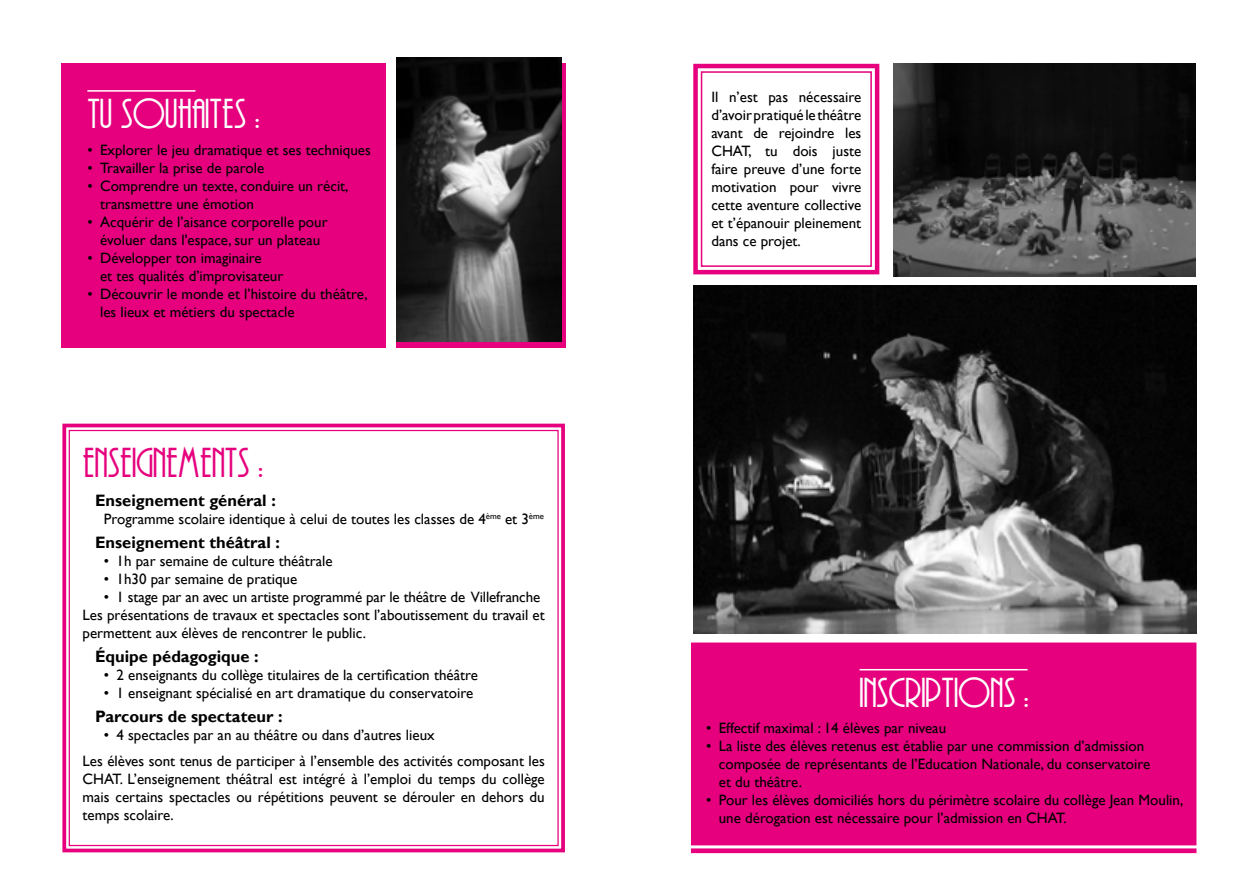
<style>
.page{position:relative;width:1259px;height:893px;background:#fff}
.page>*{position:absolute;margin:0;border:0;box-sizing:border-box;transform-origin:0 0}
.t1{font:39px "Andes";color:#fff}
.t2{font:39px "Andes";color:#e6007d}
.t3{font:700 16.5px "Gill Sans";color:#000}
.t4{font:15px/18px "Gill Sans";color:#000}
</style>
<div class="page">
<div style="left:62px;top:63px;width:504px;height:285px;background:#e6007d"></div>
<hr style="left:87px;top:90px;width:108px;height:2px;background:#fff">
<svg style="left:62px;top:423px;width:503px;height:430px"></svg>
<img style="left:396px;top:57px;width:165px;height:285px">
<img style="left:893px;top:64px;width:302px;height:212px">
<img style="left:693px;top:286px;width:503px;height:347px">
<svg style="left:693px;top:63px;width:187px;height:212px"></svg>
<div style="left:701px;top:71px;width:171px;height:196px;border:2px solid #e6007d"></div>
<div style="left:691px;top:642px;width:505px;height:211px;background:#e6007d;border:2px solid #e6007d"></div>
<hr style="left:859px;top:669px;width:168px;height:1px;background:#fff">
<hr style="left:680px;top:845px;width:526px;height:3px;background:#fff">
<div style="left:386px;top:54px;width:10px;height:308px;background:#fff"></div>
<h1 class="t1" style="left:87px;top:97px;width:174px">TU SOUHAITES :</h1>
<p class="t4" style="left:87px;top:141px;width:285px">• Explorer le jeu dramatique et ses techniques</p>
<p class="t4" style="left:87px;top:159px;width:178px">• Travailler la prise de parole</p>
<p class="t4" style="left:100px;top:177px;width:250px;text-indent:-13px">• Comprendre un texte, conduire un récit, transmettre une émotion</p>
<p class="t4" style="left:87px;top:213px;width:242px;text-align:center">• Acquérir de l’aisance corporelle pour évoluer dans l'espace, sur un plateau</p>
<p class="t4" style="left:100px;top:249px;width:185px;text-indent:-13px">• Développer ton imaginaire<br>et tes qualités d’improvisateur</p>
<p class="t4" style="left:100px;top:285px;width:269px;text-indent:-13px">• Découvrir le monde et l’histoire du théâtre, les lieux et métiers du spectacle</p>
<h1 class="t2" style="left:83px;top:447px;width:182px">ENSEIGNEMENTS :</h1>
<p class="t3" style="left:95px;top:490px;width:182px">Enseignement général :</p>
<p class="t4" style="left:104px;top:510px;width:442px">Programme scolaire identique à celui de toutes les classes de 4<sup>ème</sup> et 3<sup>ème</sup></p>
<p class="t3" style="left:95px;top:532px;width:186px">Enseignement théâtral :</p>
<p class="t4" style="left:104px;top:552px;width:230px">• 1h par semaine de culture théâtrale</p>
<p class="t4" style="left:104px;top:570px;width:195px">• 1h30 par semaine de pratique</p>
<p class="t4" style="left:83px;top:588px;width:464px;text-indent:21px">• 1 stage par an avec un artiste programmé par le théâtre de Villefranche<br>Les présentations de travaux et spectacles sont l’aboutissement du travail et permettent aux élèves de rencontrer le public.</p>
<p class="t3" style="left:95px;top:646px;width:165px">Équipe pédagogique :</p>
<p class="t4" style="left:104px;top:666px;width:375px">• 2 enseignants du collège titulaires de la certification théâtre</p>
<p class="t4" style="left:104px;top:684px;width:371px">• 1 enseignant spécialisé en art dramatique du conservatoire</p>
<p class="t3" style="left:95px;top:706px;width:189px">Parcours de spectateur :</p>
<p class="t4" style="left:83px;top:722px;width:464px;line-height:26.5px;text-indent:21px">• 4 spectacles par an au théâtre ou dans d’autres lieux<br>Les élèves sont tenus de participer à l’ensemble des activités composant les</p>
<p class="t4" style="left:83px;top:771px;width:464px;text-align:justify">CHAT. L’enseignement théâtral est intégré à l’emploi du temps du collège mais certains spectacles ou répétitions peuvent se dérouler en dehors du temps scolaire.</p>
<p class="t4" style="left:711px;top:88px;width:151px;text-align:justify">Il n’est pas nécessaire d’avoir pratiqué le théâtre avant de rejoindre les CHAT, tu dois juste faire preuve d’une forte motivation pour vivre cette aventure collective et t’épanouir pleinement dans ce projet.</p>
<h1 class="t1" style="left:859px;top:676px;width:171px">INSCRIPTIONS :</h1>
<p class="t4" style="left:706px;top:719px;width:242px">• Effectif maximal : 14 élèves par niveau</p>
<p class="t4" style="left:719px;top:737px;width:433px;text-indent:-13px">• La liste des élèves retenus est établie par une commission d’admission composée de représentants de l’Education Nationale, du conservatoire et du théâtre.</p>
<p class="t4" style="left:719px;top:791px;width:466px;text-indent:-13px">• Pour les élèves domiciliés hors du périmètre scolaire du collège Jean Moulin, une dérogation est nécessaire pour l’admission en CHAT.</p>
</div>
